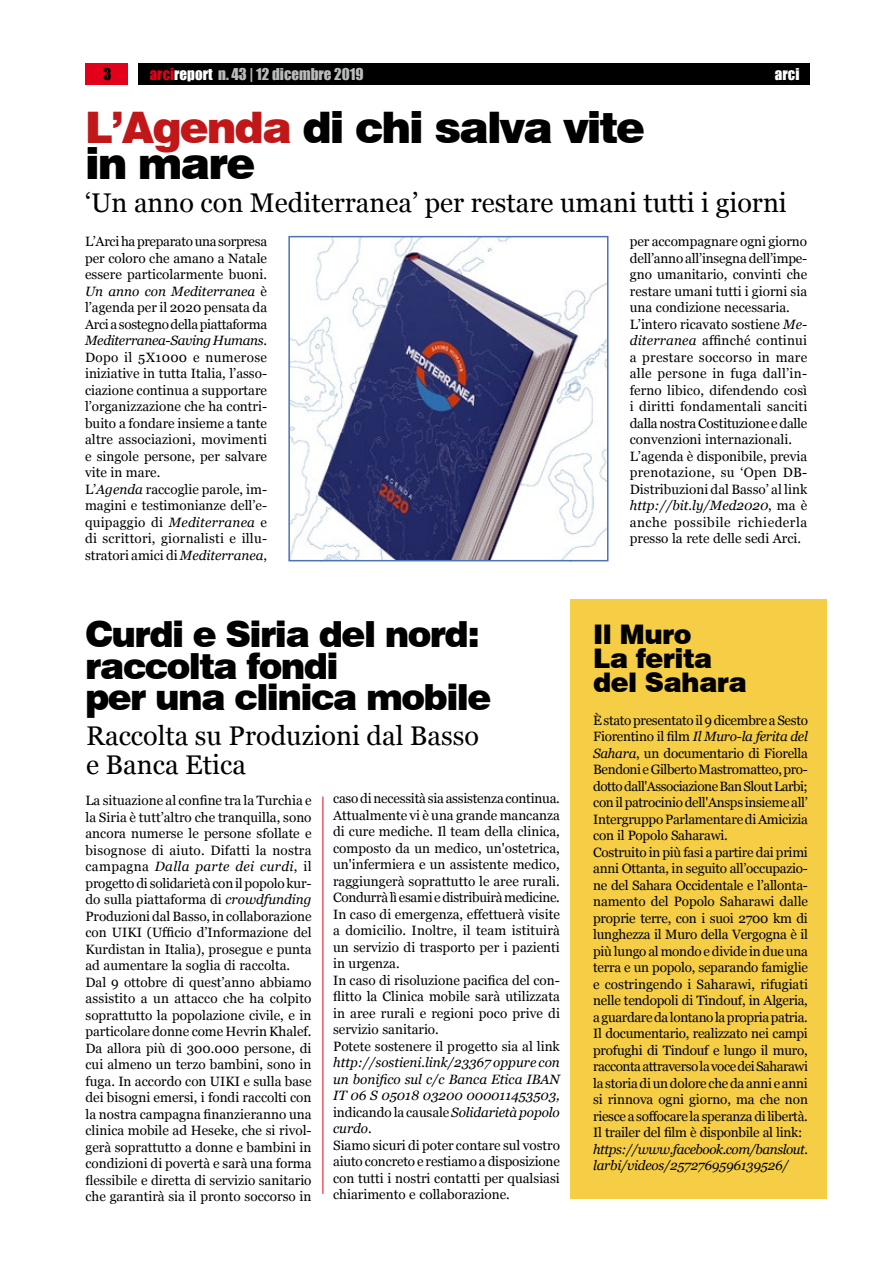
<style>
.page{position:relative;width:893px;height:1263px;background:#fff}
.page>*{position:absolute;margin:0;border:0;box-sizing:border-box;transform-origin:0 0}
.t1{font:900 43.5px/36px "Swiss 721 BT";letter-spacing:-.045em;color:#000}
.t2{font:900 36px/31.5px "Swiss 721 BT";letter-spacing:-.045em;color:#000}
.t3{font:27px/28.5px "Georgia";color:#000}
.t4{font:900 27px/24px "Swiss 721 BT";letter-spacing:-.025em;color:#000}
.t5{font:15px "Impact";color:#b9bbbc}
.t6{font:15px "Impact";color:#fff}
.t7{font:15px "Impact";color:#000}
.t8{font:13.5px/16.5px "Georgia";color:#000}
.t9{font:13.5px/16.5px "Georgia";letter-spacing:-.02em;color:#000}
.t10{font:italic 13.5px/16.5px "Georgia";letter-spacing:-.02em;color:#000}
.s1{color:#e2001a}
.s2{color:#fff}
.s3{color:#c11718}
.s4{font-style:italic}
</style>
<div class="page">
<div style="left:85px;top:64px;width:43px;height:21px;background:#e2001a"></div>
<div style="left:138px;top:64px;width:672px;height:21px;background:#000"></div>
<div style="left:571px;top:600px;width:256px;height:599px;background:#f5ce45"></div>
<hr style="left:323px;top:796px;width:1px;height:398px;background:#e2001a">
<img style="left:291px;top:239px;width:314px;height:319px">
<div style="left:288px;top:236px;width:320px;height:325px;border:2px solid #4c73b4"></div>
<p class="t7" style="left:103px;top:62px;width:9px">3</p>
<p class="t5" style="left:150px;top:62px;width:215px"><span class="s1">arci</span><span class="s2">report</span> n. 43 | 12 dicembre 2019</p>
<p class="t6" style="left:775px;top:62px;width:26px">arci</p>
<h1 class="t1" style="left:85px;top:109px;width:562px"><span class="s3">L’Agenda</span> di chi salva vite in mare</h1>
<h3 class="t3" style="left:85px;top:189px;width:703px">‘Un anno con Mediterranea’ per restare umani tutti i giorni</h3>
<p class="t8" style="left:85px;top:234px;width:184px">L’Arci ha preparato una sorpresa per coloro che amano a Natale essere particolarmente buoni.<br><span class="s4">Un anno con Mediterranea</span> è l’agenda per il 2020 pensata da<br>Arci a sostegno della piattaforma<br><span class="s4">Mediterranea-Saving Humans</span>.<br>Dopo il 5X1000 e numerose iniziative in tutta Italia, l’asso&shy;ciazione continua a supportare l’organizzazione che ha contri&shy;buito a fondare insieme a tante altre associazioni, movimenti e singole persone, per salvare vite in mare.<br>L’<span class="s4">Agenda</span> raccoglie parole, im&shy;magini e testimonianze dell’e&shy;quipaggio di <span class="s4">Mediterranea</span> e di scrittori, giornalisti e illu&shy;stratori amici di <span class="s4">Mediterranea</span>,</p>
<p class="t8" style="left:630px;top:234px;width:179px">per accompagnare ogni giorno dell’anno all’insegna dell’impe&shy;gno umanitario, convinti che restare umani tutti i giorni sia una condizione necessaria.<br>L’intero ricavato sostiene <span class="s4">Me&shy;diterranea</span> affinché continui a prestare soccorso in mare alle persone in fuga dall’in&shy;ferno libico, difendendo così i diritti fondamentali sanciti dalla nostra Costituzione e dalle convenzioni internazionali.<br>L’agenda è disponibile, previa prenotazione, su ‘Open DB-<br>Distribuzioni dal Basso’ al link <span class="s4">http://bit.ly/Med2020</span>, ma è anche possibile richiederla presso la rete delle sedi Arci.</p>
<h2 class="t2" style="left:85px;top:618px;width:408px">Curdi e Siria del nord: raccolta fondi<br>per una clinica mobile</h2>
<h3 class="t3" style="left:86px;top:722px;width:394px">Raccolta su Produzioni dal Basso e Banca Etica</h3>
<p class="t8" style="left:86px;top:793px;width:228px">La situazione al confine tra la Turchia e la Siria è tutt’altro che tranquilla, sono ancora numerse le persone sfollate e bisognose di aiuto. Difatti la nostra campagna <span class="s4">Dalla parte dei curdi</span>, il progetto di solidarietà con il popolo kur&shy;do sulla piattaforma di <span class="s4">crowdfunding </span>Produzioni dal Basso, in collaborazione con UIKI (Ufficio d’Informazione del Kurdistan in Italia), prosegue e punta ad aumentare la soglia di raccolta.<br>Dal 9 ottobre di quest’anno abbiamo assistito a un attacco che ha colpito soprattutto la popolazione civile, e in particolare donne come Hevrin Khalef.<br>Da allora più di 300.000 persone, di cui almeno un terzo bambini, sono in fuga. In accordo con UIKI e sulla base dei bisogni emersi, i fondi raccolti con la nostra campagna finanzieranno una clinica mobile ad Heseke, che si rivol&shy;gerà soprattutto a donne e bambini in condizioni di povertà e sarà una forma flessibile e diretta di servizio sanitario che garantirà sia il pronto soccorso in</p>
<p class="t8" style="left:333px;top:791px;width:228px">caso di necessità sia assistenza continua.<br>Attualmente vi è una grande mancanza di cure mediche. Il team della clinica, composto da un medico, un'ostetrica, un'infermiera e un assistente medico, raggiungerà soprattutto le aree rurali.<br>Condurrà lì esami e distribuirà medicine.<br>In caso di emergenza, effettuerà visite a domicilio. Inoltre, il team istituirà un servizio di trasporto per i pazienti in urgenza.<br>In caso di risoluzione pacifica del con&shy;flitto la Clinica mobile sarà utilizzata in aree rurali e regioni poco prive di servizio sanitario.<br>Potete sostenere il progetto sia al link</p>
<p class="t8" style="left:333px;top:1055px;width:228px"><span class="s4">http://sostieni.link/23367 oppure con un bonifico sul c/c Banca Etica IBAN IT 06 S 05018 03200 000011453503, </span>indicando la causale <span class="s4">Solidarietà popolo curdo</span>.<br>Siamo sicuri di poter contare sul vostro aiuto concreto e restiamo a disposizione con tutti i nostri contatti per qualsiasi chiarimento e collaborazione.</p>
<h3 class="t4" style="left:593px;top:622px;width:156px">Il Muro<br>La ferita del Sahara</h3>
<p class="t9" style="left:593px;top:712px;width:216px">È stato presentato il 9 dicembre a Sesto Fiorentino il film <span class="s4">Il Muro-la ferita del Sahara</span>, un documentario di Fiorella Bendoni e Gilberto Mastromatteo, pro&shy;dotto dall'Associazione Ban Slout Larbi; con il patrocinio dell'Ansps insieme all’ Intergruppo Parlamentare di Amicizia con il Popolo Saharawi.<br>Costruito in più fasi a partire dai primi anni Ottanta, in seguito all’occupazio&shy;ne del Sahara Occidentale e l’allonta&shy;namento del Popolo Saharawi dalle proprie terre, con i suoi 2700 km di lunghezza il Muro della Vergogna è il più lungo al mondo e divide in due una terra e un popolo, separando famiglie e costringendo i Saharawi, rifugiati nelle tendopoli di Tindouf, in Algeria, a guardare da lontano la propria patria.<br>Il documentario, realizzato nei campi profughi di Tindouf e lungo il muro, racconta attraverso la voce dei Saharawi la storia di un dolore che da anni e anni si rinnova ogni giorno, ma che non riesce a soffocare la speranza di libertà.<br>Il trailer del film è disponbile al link:</p>
<p class="t10" style="left:593px;top:1141px;width:216px">https://www.facebook.com/banslout. larbi/videos/2572769596139526/</p>
</div>
